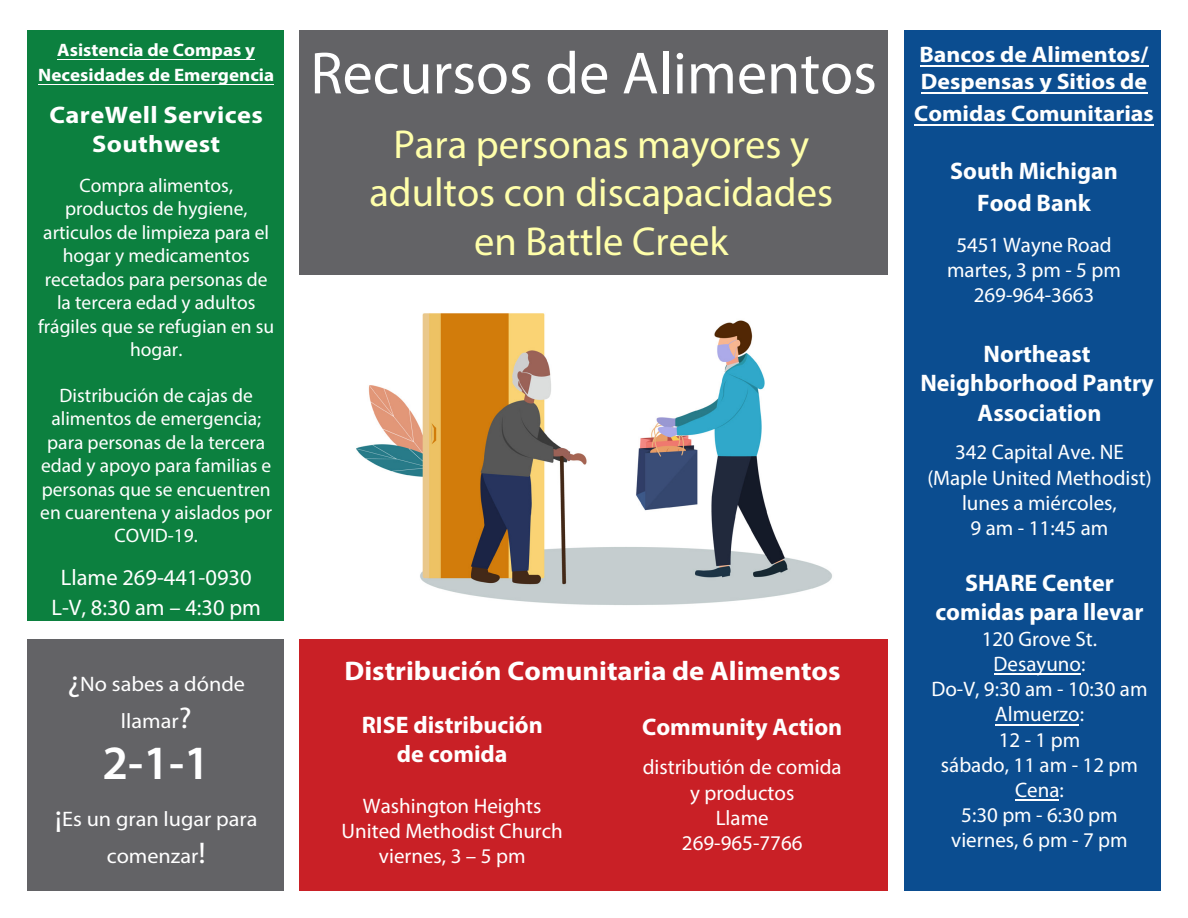
<style>
.page{position:relative;width:1188px;height:918px;background:#fff}
.page>*{position:absolute;margin:0;border:0;box-sizing:border-box;transform-origin:0 0}
.t1{font:60px "Myriad Pro";color:#fff}
.t2{font:600 48px "Myriad Pro";color:#fff}
.t3{font:40.5px/48.6px "Myriad Pro";color:#ffa;text-align:center}
.t4{font:700 27px "Myriad Pro";color:#fff;scale:1.06 1}
.t5{font:700 24px/29.2px "Myriad Pro";color:#fff;text-align:center}
.t6{font:700 24px/28.8px "Myriad Pro";color:#fff;text-align:center;scale:1.1 1}
.t7{font:700 22.5px/27px "Myriad Pro";color:#fff;scale:1.06 1}
.t8{font:22.5px/30px "Myriad Pro";color:#fff;text-align:center}
.t9{font:21px/25.2px "Myriad Pro";color:#fff;text-align:center}
.t10{font:21px/37.2px "Myriad Pro";color:#fff;text-align:center;scale:1.06 1}
.t11{font:19.5px/23.5px "Myriad Pro";color:#fff;text-align:center}
.t12{font:700 18px/24.8px "Myriad Pro";color:#fff;text-align:center;scale:1.06 1}
.s1{font-size:30px}
</style>
<div class="page">
<div style="left:300px;top:31px;width:588px;height:244px;background:#636366"></div>
<div style="left:27px;top:31px;width:257px;height:590px;background:#0c803f"></div>
<div style="left:904px;top:31px;width:257px;height:860px;background:#0b4d90"></div>
<img style="left:356px;top:313px;width:476px;height:292px">
<div style="left:300px;top:640px;width:588px;height:251px;background:#c92026"></div>
<div style="left:27px;top:640px;width:257px;height:251px;background:#636366"></div>
<hr style="left:920px;top:66px;width:228px;height:1px;background:#fff">
<hr style="left:921px;top:93px;width:226px;height:1px;background:#fff">
<hr style="left:914px;top:124px;width:240px;height:1px;background:#fff">
<hr style="left:57px;top:59px;width:198px;height:1px;background:#fff">
<hr style="left:38px;top:84px;width:236px;height:1px;background:#fff">
<hr style="left:994px;top:674px;width:87px;height:1px;background:#fff">
<hr style="left:996px;top:724px;width:83px;height:1px;background:#fff">
<hr style="left:1015px;top:800px;width:44px;height:1px;background:#fff">
<p class="t12" style="left:38px;top:37px;width:224px">Asistencia de Compas y<br>Necesidades de Emergencia</p>
<p class="t6" style="left:50px;top:100px;width:195px">CareWell Services<br>Southwest</p>
<p class="t11" style="left:38px;top:173px;width:238px">Compra alimentos, productos de hygiene, articulos de limpieza para el hogar y medicamentos recetados para personas de la tercera edad y adultos frágiles que se refugian en su hogar.</p>
<p class="t11" style="left:40px;top:384px;width:233px">Distribución de cajas de alimentos de emergencia; para personas de la tercera edad y apoyo para familias e personas que se encuentren en cuarentena y aislados por<br>COVID-19.</p>
<p class="t8" style="left:51px;top:562px;width:211px">Llame 269-441-0930<br>L-V, 8:30 am – 4:30 pm</p>
<p class="t10" style="left:67px;top:665px;width:169px"><span class="s1">¿</span>No sabes a dónde llamar<span class="s1">?</span></p>
<p class="t2" style="left:103px;top:732px;width:109px">2-1-1</p>
<p class="t10" style="left:55px;top:800px;width:193px"><span class="s1">¡</span>Es un gran lugar para comenzar<span class="s1">!</span></p>
<p class="t1" style="left:310px;top:36px;width:568px">Recursos de Alimentos</p>
<p class="t3" style="left:369px;top:119px;width:465px">Para personas mayores y adultos con discapacidades en Battle Creek</p>
<p class="t4" style="left:345px;top:653px;width:469px">Distribución Comunitaria de Alimentos</p>
<p class="t5" style="left:362px;top:710px;width:183px;line-height:28.8px">RISE distribución de comida</p>
<p class="t9" style="left:342px;top:793px;width:223px">Washington Heights<br>United Methodist Church viernes, 3 – 5 pm</p>
<p class="t5" style="left:642px;top:711px;width:202px">Community Action</p>
<p class="t9" style="left:643px;top:754px;width:200px">distributión de comida y productos<br>Llame<br>269-965-7766</p>
<p class="t7" style="left:920px;top:40px;width:217px">Bancos de Alimentos/<br>Despensas y Sitios de</p>
<p class="t7" style="left:914px;top:99px;width:228px">Comidas Comunitarias</p>
<p class="t5" style="left:950px;top:154px;width:169px;line-height:32px">South Michigan<br>Food Bank</p>
<p class="t9" style="left:947px;top:232px;width:175px">5451 Wayne Road martes, 3 pm - 5 pm<br>269-964-3663</p>
<p class="t5" style="left:920px;top:339px;width:235px">Northeast<br>Neighborhood Pantry<br>Association</p>
<p class="t9" style="left:927px;top:439px;width:226px">342 Capital Ave. NE (Maple United Methodist) lunes a miércoles,<br>9 am - 11:45 am</p>
<p class="t5" style="left:935px;top:568px;width:210px;line-height:28.8px">SHARE Center comidas para llevar</p>
<p class="t9" style="left:931px;top:626px;width:218px">120 Grove St.<br>Desayuno:<br>Do-V, 9:30 am - 10:30 am<br>Almuerzo:<br>12 -1pm<br>sábado, 11 am - 12 pm<br>Cena:<br>5:30 pm - 6:30 pm viernes, 6 pm - 7 pm</p>
</div>
